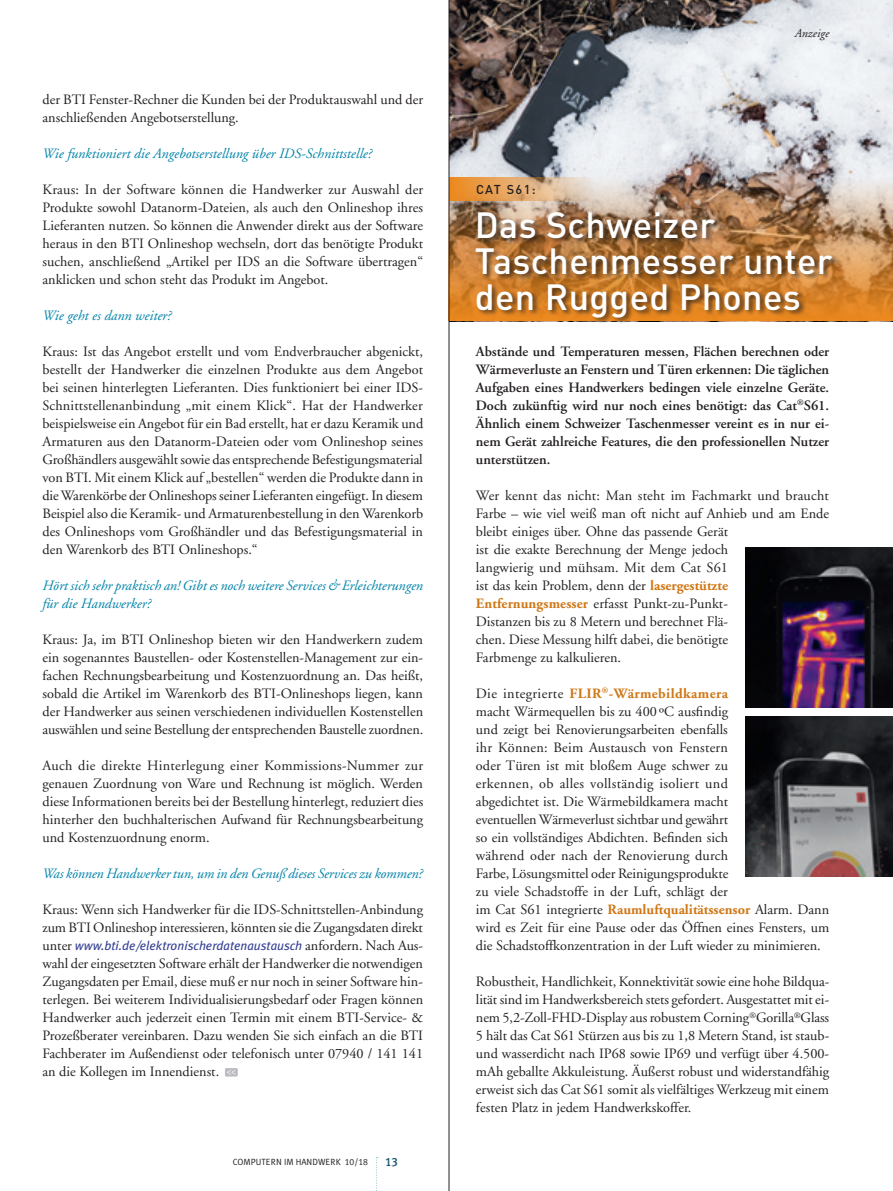
<style>
.page{position:relative;width:893px;height:1191px;background:#fff}
.page>*{position:absolute;margin:0;border:0;box-sizing:border-box;transform-origin:0 0}
._1_Artikelhead{font:500 36px/36px "DINOT";letter-spacing:.01em;color:#fff}
._3_Fließtext{font:14.25px/18px "Adobe Garamond LT";color:#231f20;text-align:justify}
._3_Fließtext-2{font:600 14.25px/18px "Adobe Garamond LT";color:#231f20;text-align:justify}
._3_Fließtext-3{font:italic 14.25px/18px "Adobe Garamond LT";letter-spacing:-.005em;color:#0083a9}
._3_Fließtext-4{font:italic 12.75px "Meta Plus";color:#364194}
.Overline_schwarz{font:500 12.75px "DINOT";letter-spacing:.1em;color:#231f20}
._4_Bildlegende{font:italic 12px "Adobe Garamond LT";letter-spacing:.005em;color:#231f20}
._3_Fließtext-5{font:12px "Meta Plus Medium Caps";color:#16556c}
._2_Einleitung_10_pt{font:9px "Meta Plus Normal Caps";color:#231f20}
.s1{font-family:"Adobe Garamond LT";font-style:normal;font-size:14.25px;color:#231f20}
.s2{font-weight:700;color:#cf7817}
</style>
<div class="page">
<img style="left:450px;top:0;width:443px;height:177px">
<img style="left:450px;top:177px;width:443px;height:144px">
<img style="left:745px;top:716px;width:148px;height:160px">
<img style="left:745px;top:547px;width:148px;height:161px">
<svg style="left:450px;top:177px;width:143px;height:24px;background:#e2ad75"></svg>
<div style="left:475px;top:210px;width:364px;height:114px;background:#231f20;opacity:.75"></div>
<svg style="left:376px;top:1157px;width:2px;height:34px"></svg>
<hr style="left:449px;top:0;width:1px;height:1191px;background:#231f20">
<div style="left:225px;top:1068px;width:13px;height:8px;background:#bcbdc0;border-radius:2px"></div>
<svg style="left:227px;top:1070px;width:8px;height:4px"></svg>
<p class="_3_Fließtext" style="left:43px;top:90px;width:382px">der BTI Fenster-Rechner die Kunden bei der Produktauswahl und der anschließenden Angebotserstellung.</p>
<p class="_3_Fließtext-3" style="left:43px;top:144px;width:331px">Wie funktioniert die Angebotserstellung über IDS-Schnittstelle?</p>
<p class="_3_Fließtext" style="left:43px;top:180px;width:382px">Kraus: In der Software können die Handwerker zur Auswahl der Produkte sowohl Datanorm-Dateien, als auch den Onlineshop ihres Lieferanten nutzen. So können die Anwender direkt aus der Software heraus in den BTI Onlineshop wechseln, dort das benötigte Produkt suchen, anschließend „Artikel per IDS an die Software übertragen“ anklicken und schon steht das Produkt im Angebot.</p>
<p class="_3_Fließtext-3" style="left:43px;top:306px;width:130px">Wie geht es dann weiter?</p>
<p class="_3_Fließtext" style="left:43px;top:342px;width:382px">Kraus: Ist das Angebot erstellt und vom Endverbraucher abgenickt, bestellt der Handwerker die einzelnen Produkte aus dem Angebot bei seinen hinterlegten Lieferanten. Dies funktioniert bei einer IDS-Schnittstellenanbindung „mit einem Klick“. Hat der Handwerker beispielsweise ein Angebot für ein Bad erstellt, hat er dazu Keramik und Armaturen aus den Datanorm-Dateien oder vom Onlineshop seines Großhändlers ausgewählt sowie das entsprechende Befestigungsmaterial von BTI. Mit einem Klick auf „bestellen“ werden die Produkte dann in die Warenkörbe der Onlineshops seiner Lieferanten eingefügt. In diesem Beispiel also die Keramik- und Armaturenbestellung in den Warenkorb des Onlineshops vom Großhändler und das Befestigungsmaterial in den Warenkorb des BTI Onlineshops.“</p>
<p class="_3_Fließtext-3" style="left:43px;top:576px;width:382px">Hört sich sehr praktisch an! Gibt es noch weitere Services &amp; Erleichterungen für die Handwerker?</p>
<p class="_3_Fließtext" style="left:43px;top:630px;width:382px">Kraus: Ja, im BTI Onlineshop bieten wir den Handwerkern zudem ein sogenanntes Baustellen- oder Kostenstellen-Management zur ein&shy;fachen Rechnungsbearbeitung und Kostenzuordnung an. Das heißt, sobald die Artikel im Warenkorb des BTI-Onlineshops liegen, kann der Handwerker aus seinen verschiedenen individuellen Kostenstellen auswählen und seine Bestellung der entsprechenden Baustelle zuordnen.</p>
<p class="_3_Fließtext" style="left:43px;top:756px;width:382px">Auch die direkte Hinterlegung einer Kommissions-Nummer zur genauen Zuordnung von Ware und Rechnung ist möglich. Werden diese Informationen bereits bei der Bestellung hinterlegt, reduziert dies hinterher den buchhalterischen Aufwand für Rechnungsbearbeitung und Kostenzuordnung enorm.</p>
<p class="_3_Fließtext-3" style="left:43px;top:864px;width:382px">Was können Handwerker tun, um in den Genuß dieses Services zu kommen?</p>
<p class="_3_Fließtext" style="left:43px;top:900px;width:382px">Kraus: Wenn sich Handwerker für die IDS-Schnittstellen-Anbindung zum BTI Onlineshop interessieren, könnten sie die Zugangsdaten direkt</p>
<p class="_3_Fließtext-4" style="left:43px;top:938px;width:382px"><span class="s1">unter</span> www.bti.de/elektronischerdatenaustausch <span class="s1">anfordern. Nach Aus-</span></p>
<p class="_3_Fließtext" style="left:43px;top:954px;width:382px">wahl der eingesetzten Software erhält der Handwerker die notwendigen Zugangsdaten per Email, diese muß er nur noch in seiner Software hin&shy;terlegen. Bei weiterem Individualisierungsbedarf oder Fragen können Handwerker auch jederzeit einen Termin mit einem BTI-Service- &amp; Prozeßberater vereinbaren. Dazu wenden Sie sich einfach an die BTI Fachberater im Außendienst oder telefonisch unter 07940 / 141 141 an die Kollegen im Innendienst.</p>
<p class="_2_Einleitung_10_pt" style="left:233px;top:1157px;width:137px">COMPUTERN IM HANDWERK 10/18</p>
<p class="_3_Fließtext-5" style="left:385px;top:1154px;width:14px">13</p>
<p class="Overline_schwarz" style="left:476px;top:181px;width:61px">CAT S61:</p>
<p class="_4_Bildlegende" style="left:795px;top:26px;width:36px">Anzeige</p>
<p class="_1_Artikelhead" style="left:475px;top:205px;width:359px">Das Schweizer<br>Taschenmesser unter den Rugged Phones</p>
<p class="_3_Fließtext-2" style="left:476px;top:342px;width:355px">Abstände und Temperaturen messen, Flächen berechnen oder Wärmeverluste an Fenstern und Türen erkennen: Die täglichen Aufgaben eines Handwerkers bedingen viele einzelne Geräte.<br>Doch zukünftig wird nur noch eines benötigt: das Cat<sup>®</sup>S61.<br>Ähnlich einem Schweizer Taschenmesser vereint es in nur ei&shy;nem Gerät zahlreiche Features, die den professionellen Nutzer unterstützen.</p>
<p class="_3_Fließtext" style="left:476px;top:486px;width:355px;text-align:left">Wer kennt das nicht: Man steht im Fachmarkt und braucht Farbe – wie viel weiß man oft nicht auf Anhieb und am Ende bleibt einiges über. Ohne das passende Gerät<br>ist die exakte Berechnung der Menge jedoch<br>langwierig und mühsam. Mit dem Cat S61<br>ist das kein Problem, denn der <span class="s2">lasergestützte Entfernungsmesser</span> erfasst Punkt-zu-Punkt-<br>Distanzen bis zu 8 Metern und berechnet Flä-<br>chen. Diese Messung hilft dabei, die benötigte<br>Farbmenge zu kalkulieren.</p>
<p class="_3_Fließtext" style="left:476px;top:684px;width:355px;text-align:left">Die integrierte <span class="s2">FLIR</span><sup>®</sup><span class="s2">-Wärmebildkamera<br></span>macht Wärmequellen bis zu 400ºC ausfindig<br>und zeigt bei Renovierungsarbeiten ebenfalls<br>ihr Können: Beim Austausch von Fenstern<br>oder Türen ist mit bloßem Auge schwer zu<br>erkennen, ob alles vollständig isoliert und<br>abgedichtet ist. Die Wärmebildkamera macht<br>eventuellen Wärmeverlust sichtbar und gewährt<br>so ein vollständiges Abdichten. Befinden sich<br>während oder nach der Renovierung durch<br>Farbe, Lösungsmittel oder Reinigungsprodukte<br>zu viele Schadstoffe in der Luft, schlägt der<br>im Cat S61 integrierte <span class="s2">Raumluftqualitätssensor</span> Alarm. Dann wird es Zeit für eine Pause oder das Öffnen eines Fensters, um die Schadstoffkonzentration in der Luft wieder zu minimieren.</p>
<p class="_3_Fließtext" style="left:476px;top:972px;width:355px">Robustheit, Handlichkeit, Konnektivität sowie eine hohe Bildqua&shy;lität sind im Handwerksbereich stets gefordert. Ausgestattet mit ei&shy;nem 5,2-Zoll-FHD-Display aus robustem Corning<sup>®</sup>Gorilla<sup>®</sup>Glass 5 hält das Cat S61 Stürzen aus bis zu 1,8 Metern Stand, ist staub&shy;und wasserdicht nach IP68 sowie IP69 und verfügt über 4.500- mAh geballte Akkuleistung. Äußerst robust und widerstandfähig erweist sich das Cat S61 somit als vielfältiges Werkzeug mit einem festen Platz in jedem Handwerkskoffer.</p>
</div>
